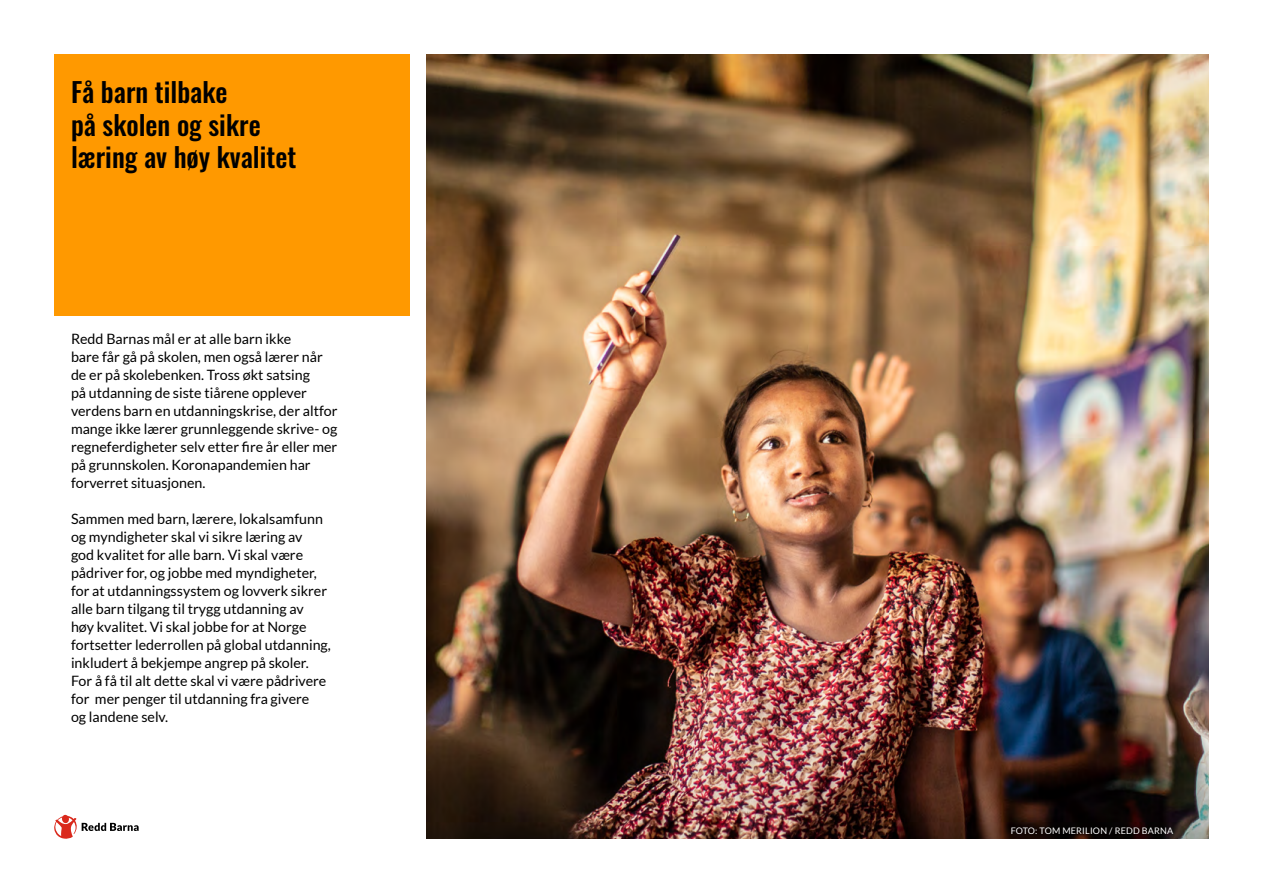
<style>
.page{position:relative;width:1263px;height:893px;background:#fff}
.page>*{position:absolute;margin:0;border:0;box-sizing:border-box;transform-origin:0 0}
.t1{font:500 27px/32.4px "Oswald";color:#000}
.copy{font:14.25px/18px "Lato";color:#000}
.copy-2{font:9px "Lato";letter-spacing:.02em;color:#fff}
</style>
<div class="page">
<div style="left:54px;top:54px;width:356px;height:262px;background:#f90"></div>
<img style="left:427px;top:54px;width:782px;height:785px">
<svg style="left:54px;top:815px;width:85px;height:24px"></svg>
<p class="t1" style="left:71px;top:73px;width:227px">Få barn tilbake<br>på skolen og sikre læring av høy kvalitet</p>
<p class="copy" style="left:71px;top:330px;width:268px">Redd Barnas mål er at alle barn ikke<br>bare får gå på skolen, men også lærer når de er på skolebenken. Tross økt satsing<br>på utdanning de siste tiårene opplever verdens barn en utdanningskrise, der altfor mange ikke lærer grunnleggende skrive- og regneferdigheter selv etter fire år eller mer på grunnskolen. Koronapandemien har forverret situasjonen.</p>
<p class="copy" style="left:71px;top:510px;width:261px">Sammen med barn, lærere, lokalsamfunn og myndigheter skal vi sikre læring av<br>god kvalitet for alle barn. Vi skal være pådriver for, og jobbe med myndigheter, for at utdanningssystem og lovverk sikrer alle barn tilgang til trygg utdanning av<br>høy kvalitet. Vi skal jobbe for at Norge fortsetter lederrollen på global utdanning, inkludert å bekjempe angrep på skoler.<br>For å få til alt dette skal vi være pådrivere for mer penger til utdanning fra givere<br>og landene selv.</p>
<p class="copy-2" style="left:1011px;top:826px;width:164px">FOTO: TOM MERILION / REDD BARNA</p>
</div>
